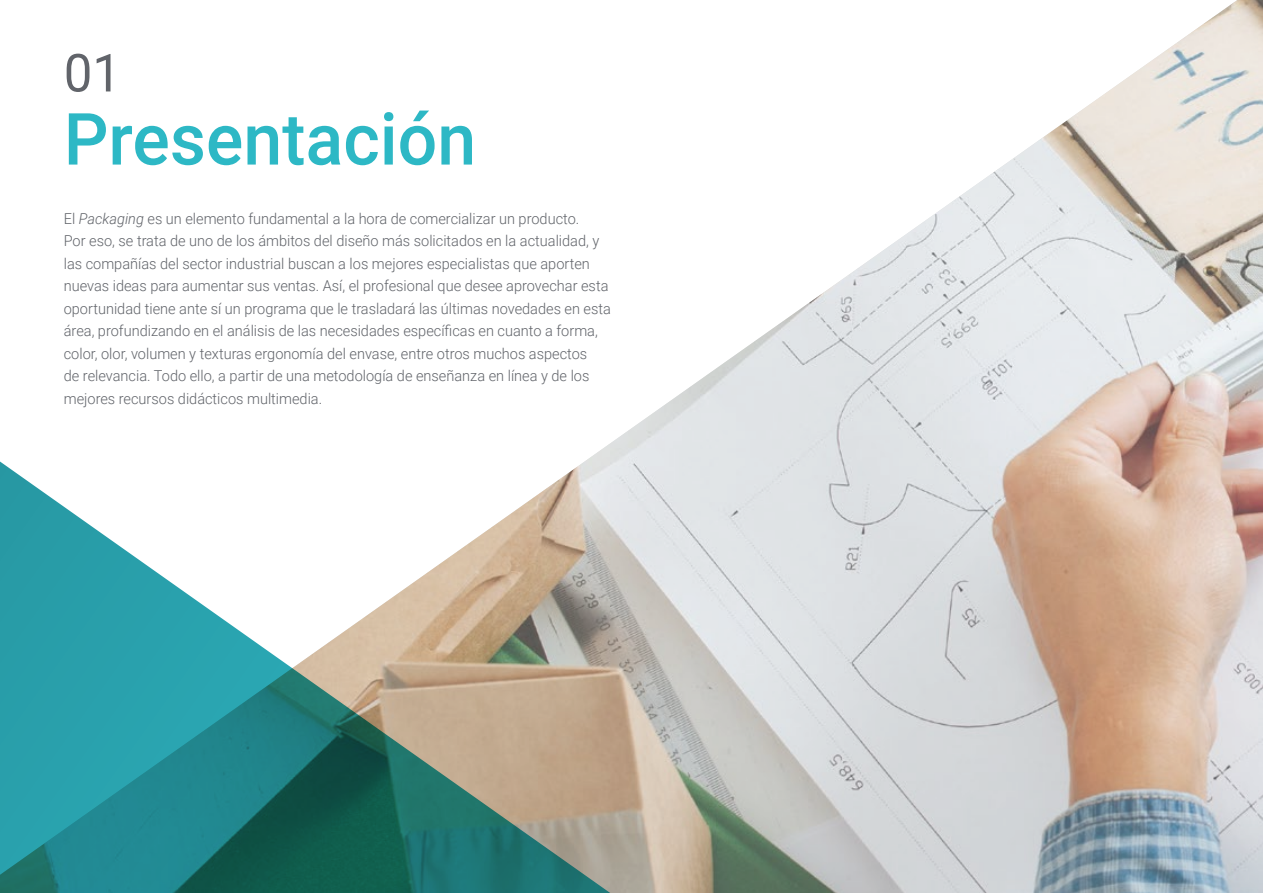
<style>
.page{position:relative;width:1263px;height:893px;background:#fff}
.page>*{position:absolute;margin:0;border:0;box-sizing:border-box;transform-origin:0 0}
.t1{font:500 72px "Roboto";color:#2db8c5}
.t2{font:52.5px "Roboto";color:#61646a}
.t3{font:300 15px/22.5px "Roboto";color:#61646a}
.s1{font-style:italic}
</style>
<div class="page">
<img style="left:607px;top:0;width:656px;height:893px">
<svg style="left:0;top:446px;width:640px;height:447px"></svg>
<h2 class="t2" style="left:64px;top:36px;width:59px">01</h2>
<h1 class="t1" style="left:64px;top:89px;width:414px">Presentación</h1>
<p class="t3" style="left:64px;top:207px;width:549px">El <span class="s1">Packaging</span> es un elemento fundamental a la hora de comercializar un producto.<br>Por eso, se trata de uno de los ámbitos del diseño más solicitados en la actualidad, y las compañías del sector industrial buscan a los mejores especialistas que aporten nuevas ideas para aumentar sus ventas. Así, el profesional que desee aprovechar esta oportunidad tiene ante sí un programa que le trasladará las últimas novedades en esta área, profundizando en el análisis de las necesidades específicas en cuanto a forma, color, olor, volumen y texturas ergonomía del envase, entre otros muchos aspectos<br>de relevancia. Todo ello, a partir de una metodología de enseñanza en línea y de los mejores recursos didácticos multimedia.</p>
</div>
